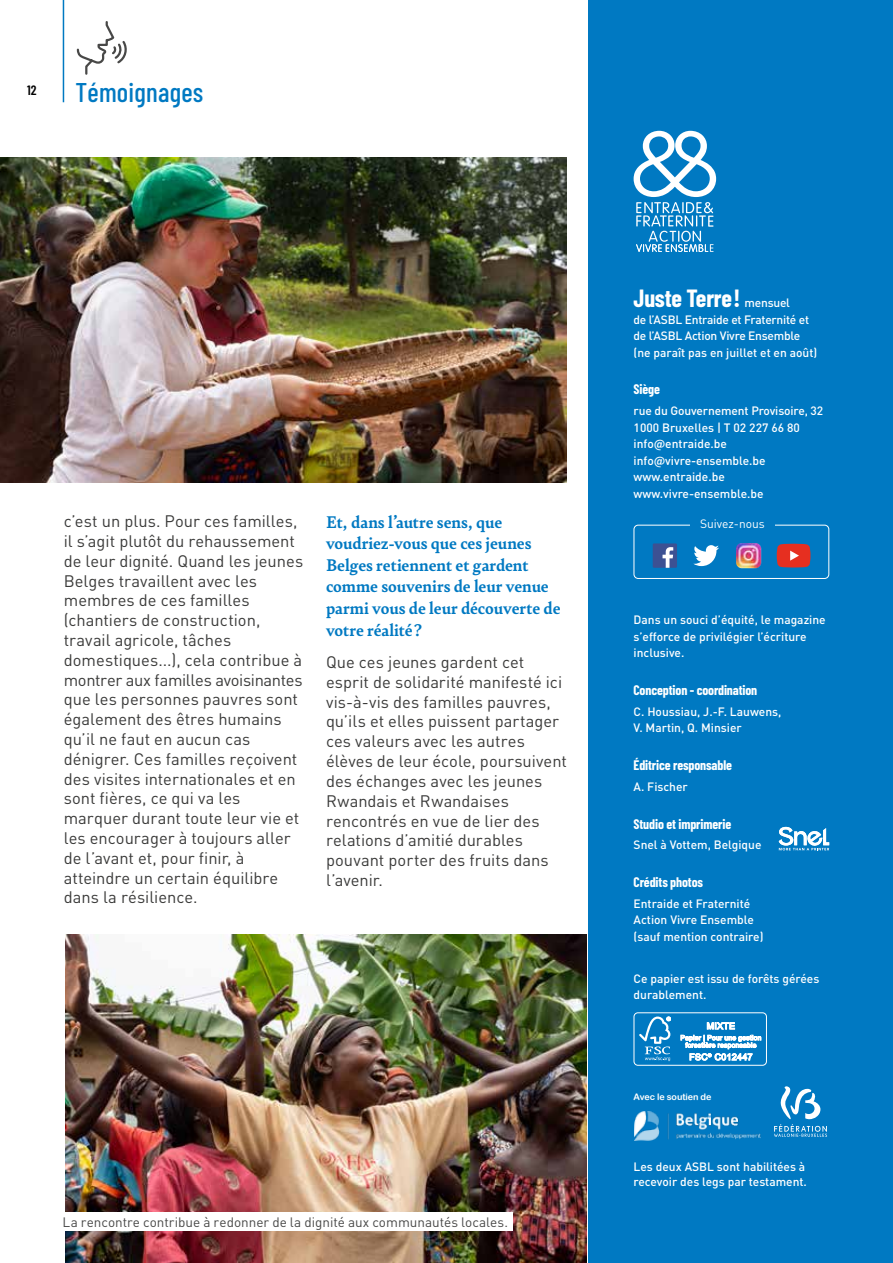
<style>
.page{position:relative;width:893px;height:1263px;background:#fff}
.page>*{position:absolute;margin:0;border:0;box-sizing:border-box;transform-origin:0 0}
.t1{font:500 27px "Barlow Condensed";letter-spacing:.01em;color:#0079c2}
.t2{font:700 24.3px "Barlow Condensed";letter-spacing:-.01em;color:#fff}
.t3{font:700 18px/21.6px "Bely";color:#0079c2}
.t4{font:16.5px/19.8px "DIN Pro";color:#3a3a39}
.t5{font:700 13.5px "Barlow Condensed";letter-spacing:-.01em;color:#fff}
.t6{font:13.5px "DIN Pro";color:#484847}
.t7{font:600 13.5px "Barlow Condensed";color:#000}
.t8{font:500 12px/16.5px "DIN Pro";color:#fff}
.t9{font:500 12px/16.5px "DIN Pro";letter-spacing:-.02em;color:#fff}
.t10{font:12px "DIN Pro";color:#fff}
.t11{font:9px "Arial Rounded MT Bold";letter-spacing:-.01em;color:#fff}
.s1{font-family:"DIN Pro";font-weight:500;font-size:12px}
</style>
<div class="page">
<hr style="left:63px;top:0;width:1px;height:102px;background:#0079c2">
<svg style="left:76px;top:21px;width:51px;height:54px"></svg>
<div style="left:588px;top:0;width:305px;height:1263px;background:#0079c2"></div>
<div style="left:634px;top:525px;width:195px;height:54px;border:1px solid #fff;border-radius:4px"></div>
<div style="left:653px;top:543px;width:24px;height:25px;background:#3c5193"></div>
<svg style="left:662px;top:547px;width:11px;height:21px"></svg>
<svg style="left:693px;top:545px;width:26px;height:21px"></svg>
<img style="left:736px;top:543px;width:25px;height:25px">
<svg style="left:777px;top:544px;width:33px;height:23px"></svg>
<div style="left:690px;top:519px;width:85px;height:12px;background:#0079c2"></div>
<svg style="left:779px;top:827px;width:50px;height:23px"></svg>
<svg style="left:634px;top:131px;width:82px;height:121px"></svg>
<img style="left:634px;top:1111px;width:126px;height:29px">
<svg style="left:774px;top:1086px;width:53px;height:51px"></svg>
<div style="left:634px;top:1012px;width:133px;height:54px;border:1px solid #fff;border-radius:4px"></div>
<svg style="left:639px;top:1016px;width:32px;height:45px"></svg>
<svg style="left:707px;top:1022px;width:28px;height:7px"></svg>
<svg style="left:681px;top:1035px;width:80px;height:25px"></svg>
<img style="left:0;top:157px;width:567px;height:326px">
<img style="left:66px;top:935px;width:521px;height:328px">
<div style="left:58px;top:1212px;width:454px;height:19px;background:#fff"></div>
<p class="t7" style="left:27px;top:82px;width:11px">12</p>
<h1 class="t1" style="left:75px;top:75px;width:129px">Témoignages</h1>
<p class="t4" style="left:64px;top:510px;width:241px">c’est un plus. Pour ces familles, il s’agit plutôt du rehaussement de leur dignité. Quand les jeunes<br>Belges travaillent avec les membres de ces familles (chantiers de construction, travail agricole, tâches domestiques...), cela contribue à montrer aux familles avoisinantes que les personnes pauvres sont également des êtres humains qu’il ne faut en aucun cas dénigrer. Ces familles reçoivent des visites internationales et en sont fières, ce qui va les marquer durant toute leur vie et les encourager à toujours aller de l’avant et, pour finir, à atteindre un certain équilibre dans la résilience.</p>
<p class="t3" style="left:326px;top:510px;width:236px">Et, dans l’autre sens, que voudriez-vous que ces jeunes<br>Belges retiennent et gardent comme souvenirs de leur venue parmi vous de leur découverte de votre réalité ?</p>
<p class="t4" style="left:326px;top:651px;width:242px">Que ces jeunes gardent cet esprit de solidarité manifesté ici vis-à-vis des familles pauvres, qu’ils et elles puissent partager ces valeurs avec les autres élèves de leur école, poursuivent des échanges avec les jeunes<br>Rwandais et Rwandaises rencontrés en vue de lier des relations d’amitié durables pouvant porter des fruits dans l’avenir.</p>
<p class="t6" style="left:63px;top:1211px;width:447px">La rencontre contribue à redonner de la dignité aux communautés locales.</p>
<h2 class="t2" style="left:634px;top:283px;width:158px">Juste Terre ! <span class="s1">mensuel</span></h2>
<p class="t9" style="left:634px;top:310px;width:185px">de l’ASBL Entraide et Fraternité et de l’ASBL Action Vivre Ensemble (ne paraît pas en juillet et en août)</p>
<p class="t5" style="left:634px;top:381px;width:28px">Siège</p>
<p class="t8" style="left:634px;top:401px;width:191px">rue du Gouvernement Provisoire, 32<br>1000 Bruxelles | T 02 227 66 80 info@entraide.be info@vivre-ensemble.be www.entraide.be www.vivre-ensemble.be</p>
<p class="t10" style="left:700px;top:515px;width:66px">Suivez-nous</p>
<p class="t8" style="left:634px;top:610px;width:194px">Dans un souci d’équité, le magazine s’efforce de privilégier l’écriture inclusive.</p>
<p class="t5" style="left:634px;top:682px;width:125px">Conception - coordination</p>
<p class="t8" style="left:634px;top:702px;width:149px">C. Houssiau, J.-F. Lauwens,<br>V. Martin, Q. Minsier</p>
<p class="t5" style="left:634px;top:757px;width:100px">Éditrice responsable</p>
<p class="t8" style="left:634px;top:777px;width:56px">A. Fischer</p>
<p class="t5" style="left:634px;top:815px;width:99px">Studio et imprimerie</p>
<p class="t8" style="left:634px;top:835px;width:129px">Snel à Vottem, Belgique</p>
<p class="t5" style="left:634px;top:874px;width:71px">Crédits photos</p>
<p class="t8" style="left:634px;top:894px;width:131px">Entraide et Fraternité<br>Action Vivre Ensemble (sauf mention contraire)</p>
<p class="t8" style="left:634px;top:969px;width:187px">Ce papier est issu de forêts gérées durablement.</p>
<p class="t11" style="left:634px;top:1092px;width:79px">Avec le soutien de</p>
<p class="t8" style="left:634px;top:1158px;width:175px;line-height:15px">Les deux ASBL sont habilitées à recevoir des legs par testament.</p>
</div>
